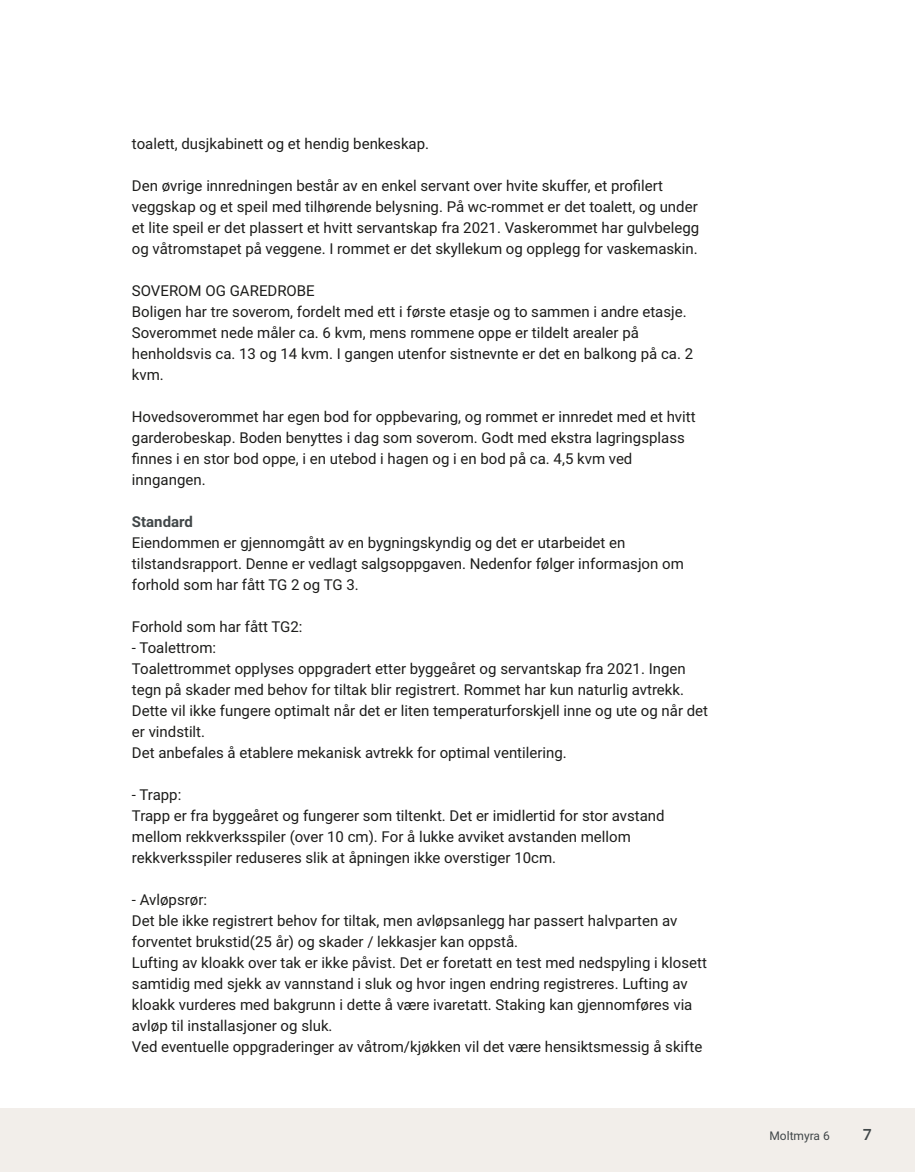
<style>
.page{position:relative;width:915px;height:1172px;background:#fff}
.page>*{position:absolute;margin:0;border:0;box-sizing:border-box;transform-origin:0 0}
.t1{font:700 18px "Arya";color:#414749}
.t2{font:15px/21px "Roboto Vitec";color:#1d1d1b}
.t3{font:700 15px "Roboto Vitec";color:#414749}
.t4{font:12px "Roboto Vitec";color:#414749}
</style>
<div class="page">
<div style="left:0;top:1108px;width:914px;height:64px;background:#f2eeea"></div>
<p class="t2" style="left:132px;top:132px;width:298px">toalett, dusjkabinett og et hendig benkeskap.</p>
<p class="t2" style="left:132px;top:174px;width:568px">Den øvrige innredningen består av en enkel servant over hvite skuffer, et profilert veggskap og et speil med tilhørende belysning. På wc‑rommet er det toalett, og under et lite speil er det plassert et hvitt servantskap fra 2021. Vaskerommet har gulvbelegg og våtromstapet på veggene. I rommet er det skyllekum og opplegg for vaskemaskin.</p>
<p class="t2" style="left:132px;top:279px;width:562px">SOVEROM OG GAREDROBE<br>Boligen har tre soverom, fordelt med ett i første etasje og to sammen i andre etasje.<br>Soverommet nede måler ca. 6 kvm, mens rommene oppe er tildelt arealer på henholdsvis ca. 13 og 14 kvm. I gangen utenfor sistnevnte er det en balkong på ca. 2 kvm.</p>
<p class="t2" style="left:132px;top:405px;width:565px">Hovedsoverommet har egen bod for oppbevaring, og rommet er innredet med et hvitt garderobeskap. Boden benyttes i dag som soverom. Godt med ekstra lagringsplass finnes i en stor bod oppe, i en utebod i hagen og i en bod på ca. 4,5 kvm ved inngangen.</p>
<p class="t3" style="left:132px;top:511px;width:63px">Standard</p>
<p class="t2" style="left:132px;top:531px;width:553px">Eiendommen er gjennomgått av en bygningskyndig og det er utarbeidet en tilstandsrapport. Denne er vedlagt salgsoppgaven. Nedenfor følger informasjon om forhold som har fått TG 2 og TG 3.</p>
<p class="t2" style="left:132px;top:615px;width:577px">Forhold som har fått TG2:<br>‑ Toalettrom:<br>Toalettrommet opplyses oppgradert etter byggeåret og servantskap fra 2021. Ingen tegn på skader med behov for tiltak blir registrert. Rommet har kun naturlig avtrekk.<br>Dette vil ikke fungere optimalt når det er liten temperaturforskjell inne og ute og når det er vindstilt.<br>Det anbefales å etablere mekanisk avtrekk for optimal ventilering.</p>
<p class="t2" style="left:132px;top:783px;width:534px">‑ Trapp:<br>Trapp er fra byggeåret og fungerer som tiltenkt. Det er imidlertid for stor avstand mellom rekkverksspiler (over 10 cm). For å lukke avviket avstanden mellom rekkverksspiler reduseres slik at åpningen ikke overstiger 10cm.</p>
<p class="t2" style="left:132px;top:888px;width:576px">‑ Avløpsrør:<br>Det ble ikke registrert behov for tiltak, men avløpsanlegg har passert halvparten av forventet brukstid(25 år) og skader / lekkasjer kan oppstå.<br>Lufting av kloakk over tak er ikke påvist. Det er foretatt en test med nedspyling i klosett samtidig med sjekk av vannstand i sluk og hvor ingen endring registreres. Lufting av kloakk vurderes med bakgrunn i dette å være ivaretatt. Staking kan gjennomføres via avløp til installasjoner og sluk.<br>Ved eventuelle oppgraderinger av våtrom/kjøkken vil det være hensiktsmessig å skifte</p>
<p class="t4" style="left:769px;top:1127px;width:62px">Moltmyra 6</p>
<p class="t1" style="left:862px;top:1123px;width:11px">7</p>
</div>
